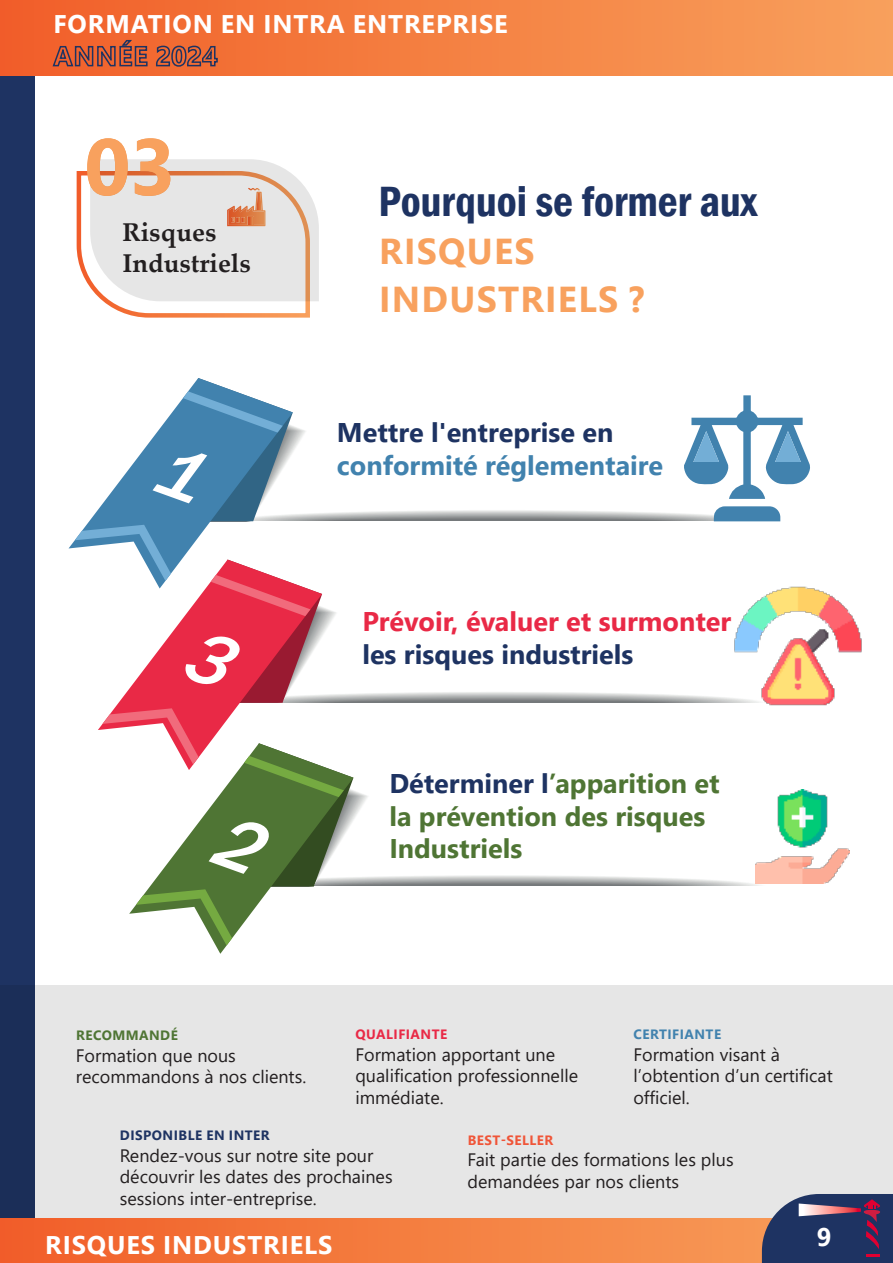
<style>
.page{position:relative;width:893px;height:1263px;background:#fff}
.page>*{position:absolute;margin:0;border:0;box-sizing:border-box;transform-origin:0 0}
.t1{font:700 79.5px "Segoe UI";color:#f8a15e}
.t2{font:600 condensed 43.5px "Franklin Gothic";color:#1e3362}
.t3{font:700 36px/47.8px "Segoe UI";letter-spacing:.035em;color:#f8a15e}
.t4{font:700 27px/32.4px "Segoe UI";color:#4f7534}
.t5{font:700 27px "Segoe UI";color:#1e3362}
.t6{font:700 27px "Segoe UI";color:#e92946}
.t7{font:700 27px "Segoe UI";color:#4182ae}
.t8{font:700 25.8px/30.9px "Palatino Linotype";color:#231f20}
.t9{font:700 25.5px "Segoe UI";letter-spacing:.035em;color:#fff}
.t10{font:18px/21.6px "Segoe UI";color:#231f20}
.t11{font:700 13.5px "Segoe UI";letter-spacing:.035em;color:#1e3362}
.t12{font:700 13.5px "Segoe UI";letter-spacing:.035em;color:#e92946}
.t13{font:700 13.5px "Segoe UI";letter-spacing:.035em;color:#4182ae}
.t14{font:700 13.5px "Segoe UI";letter-spacing:.035em;color:#f05538}
.t15{font:700 13.5px "Segoe UI";letter-spacing:.035em;color:#4f7534}
.s1{color:#1e3362}
</style>
<div class="page">
<div style="left:0;top:0;width:35px;height:1263px;background:#1e3362"></div>
<div style="left:0;top:985px;width:893px;height:245px;background:#e6e6e6"></div>
<div style="left:0;top:0;width:893px;height:76px;background:linear-gradient(to right,#f15e28,#f8a15c)"></div>
<svg style="left:0;top:1218px;width:762px;height:45px;background:#f37a3e"></svg>
<svg style="left:762px;top:1194px;width:131px;height:69px;background:#41446c"></svg>
<svg style="left:51px;top:39px;width:97px;height:29px;background:#b8573c"></svg>
<svg style="left:155px;top:45px;width:64px;height:22px"></svg>
<div style="left:234px;top:510px;width:525px;height:22px;background:#f0f1f0;border-radius:50%"></div>
<div style="left:245px;top:511px;width:503px;height:20px;background:#e2e3e2;border-radius:50%"></div>
<div style="left:256px;top:512px;width:482px;height:18px;background:#d3d5d3;border-radius:50%"></div>
<div style="left:269px;top:513px;width:456px;height:16px;background:#c3c4c4;border-radius:50%"></div>
<div style="left:279px;top:514px;width:435px;height:14px;background:#b6b8b8;border-radius:50%"></div>
<div style="left:290px;top:515px;width:413px;height:12px;background:#a9adac;border-radius:50%"></div>
<div style="left:301px;top:516px;width:391px;height:10px;background:#9c9fa0;border-radius:50%"></div>
<div style="left:314px;top:517px;width:366px;height:8px;background:#8e9091;border-radius:50%"></div>
<div style="left:325px;top:518px;width:344px;height:6px;background:#818485;border-radius:50%"></div>
<hr style="left:331px;top:519px;width:331px;height:4px;background:#7b7e7f;border-radius:50%">
<hr style="left:333px;top:519px;width:327px;height:4px;background:#777b7d;border-radius:50%">
<div style="left:178px;top:521px;width:637px;height:16px;background:#fff"></div>
<div style="left:239px;top:692px;width:516px;height:21px;background:#ebeceb;border-radius:50%"></div>
<div style="left:249px;top:693px;width:495px;height:19px;background:#dbdddb;border-radius:50%"></div>
<div style="left:260px;top:694px;width:473px;height:17px;background:#cdcfcf;border-radius:50%"></div>
<div style="left:273px;top:695px;width:447px;height:15px;background:#bcbfc0;border-radius:50%"></div>
<div style="left:284px;top:696px;width:426px;height:13px;background:#b0b3b3;border-radius:50%"></div>
<div style="left:294px;top:697px;width:405px;height:11px;background:#a4a7a7;border-radius:50%"></div>
<div style="left:305px;top:698px;width:383px;height:9px;background:#979a9b;border-radius:50%"></div>
<div style="left:318px;top:699px;width:357px;height:7px;background:#888b8d;border-radius:50%"></div>
<div style="left:327px;top:700px;width:340px;height:5px;background:#787c7d;border-radius:50%"></div>
<div style="left:178px;top:703px;width:637px;height:16px;background:#fff"></div>
<div style="left:232px;top:875px;width:529px;height:22px;background:#f5f7f6;border-radius:50%"></div>
<div style="left:245px;top:876px;width:503px;height:20px;background:#e2e3e2;border-radius:50%"></div>
<div style="left:256px;top:877px;width:482px;height:18px;background:#d3d5d3;border-radius:50%"></div>
<div style="left:266px;top:878px;width:461px;height:16px;background:#c6c6c6;border-radius:50%"></div>
<div style="left:279px;top:879px;width:435px;height:14px;background:#b6b8b8;border-radius:50%"></div>
<div style="left:290px;top:880px;width:413px;height:12px;background:#a9adac;border-radius:50%"></div>
<div style="left:301px;top:881px;width:391px;height:10px;background:#9c9fa0;border-radius:50%"></div>
<div style="left:312px;top:882px;width:370px;height:8px;background:#909293;border-radius:50%"></div>
<div style="left:325px;top:883px;width:344px;height:6px;background:#818485;border-radius:50%"></div>
<hr style="left:331px;top:884px;width:331px;height:4px;background:#7b7e7f;border-radius:50%">
<hr style="left:333px;top:884px;width:327px;height:4px;background:#777b7d;border-radius:50%">
<div style="left:178px;top:886px;width:637px;height:16px;background:#fff"></div>
<svg style="left:75px;top:378px;width:293px;height:567px"></svg>
<svg style="left:714px;top:506px;width:66px;height:15px"></svg>
<svg style="left:684px;top:395px;width:126px;height:104px"></svg>
<img style="left:731px;top:586px;width:131px;height:120px">
<img style="left:755px;top:789px;width:95px;height:95px">
<svg style="left:76px;top:159px;width:243px;height:159px"></svg>
<h3 class="t9" style="left:53px;top:0;width:456px">FORMATION EN INTRA ENTREPRISE</h3>
<h1 class="t1" style="left:85px;top:92px;width:93px">03</h1>
<h3 class="t8" style="left:122px;top:216px;width:130px">Risques<br>Industriels</h3>
<h2 class="t2" style="left:379px;top:172px;width:380px">Pourquoi se former aux</h2>
<h3 class="t3" style="left:379px;top:224px;width:267px">RISQUES<br>INDUSTRIELS ?</h3>
<h3 class="t5" style="left:337px;top:407px;width:278px">Mettre l'entreprise en</h3>
<h3 class="t7" style="left:337px;top:440px;width:328px">conformité réglementaire</h3>
<h3 class="t6" style="left:362px;top:596px;width:370px">Prévoir, évaluer et surmonter</h3>
<h3 class="t5" style="left:362px;top:629px;width:273px">les risques industriels</h3>
<h3 class="t4" style="left:389px;top:765px;width:332px"><span class="s1">Déterminer l</span>’apparition et la prévention des risques<br>Industriels</h3>
<p class="t15" style="left:76px;top:1022px;width:103px">RECOMMANDÉ</p>
<p class="t10" style="left:76px;top:1043px;width:232px">Formation que nous recommandons à nos clients.</p>
<p class="t12" style="left:356px;top:1021px;width:93px">QUALIFIANTE</p>
<p class="t10" style="left:355px;top:1042px;width:224px">Formation apportant une qualification professionnelle immédiate.</p>
<p class="t13" style="left:634px;top:1021px;width:89px">CERTIFIANTE</p>
<p class="t10" style="left:633px;top:1042px;width:201px">Formation visant à l’obtention d’un certificat officiel.</p>
<p class="t11" style="left:120px;top:1122px;width:151px">DISPONIBLE EN INTER</p>
<p class="t10" style="left:120px;top:1143px;width:274px">Rendez-vous sur notre site pour découvrir les dates des prochaines sessions inter-entreprise.</p>
<h3 class="t9" style="left:45px;top:1221px;width:289px">RISQUES INDUSTRIELS</h3>
<p class="t14" style="left:468px;top:1127px;width:87px">BEST-SELLER</p>
<p class="t10" style="left:468px;top:1148px;width:268px">Fait partie des formations les plus demandées par nos clients</p>
<h3 class="t9" style="left:817px;top:1213px;width:16px">9</h3>
</div>
